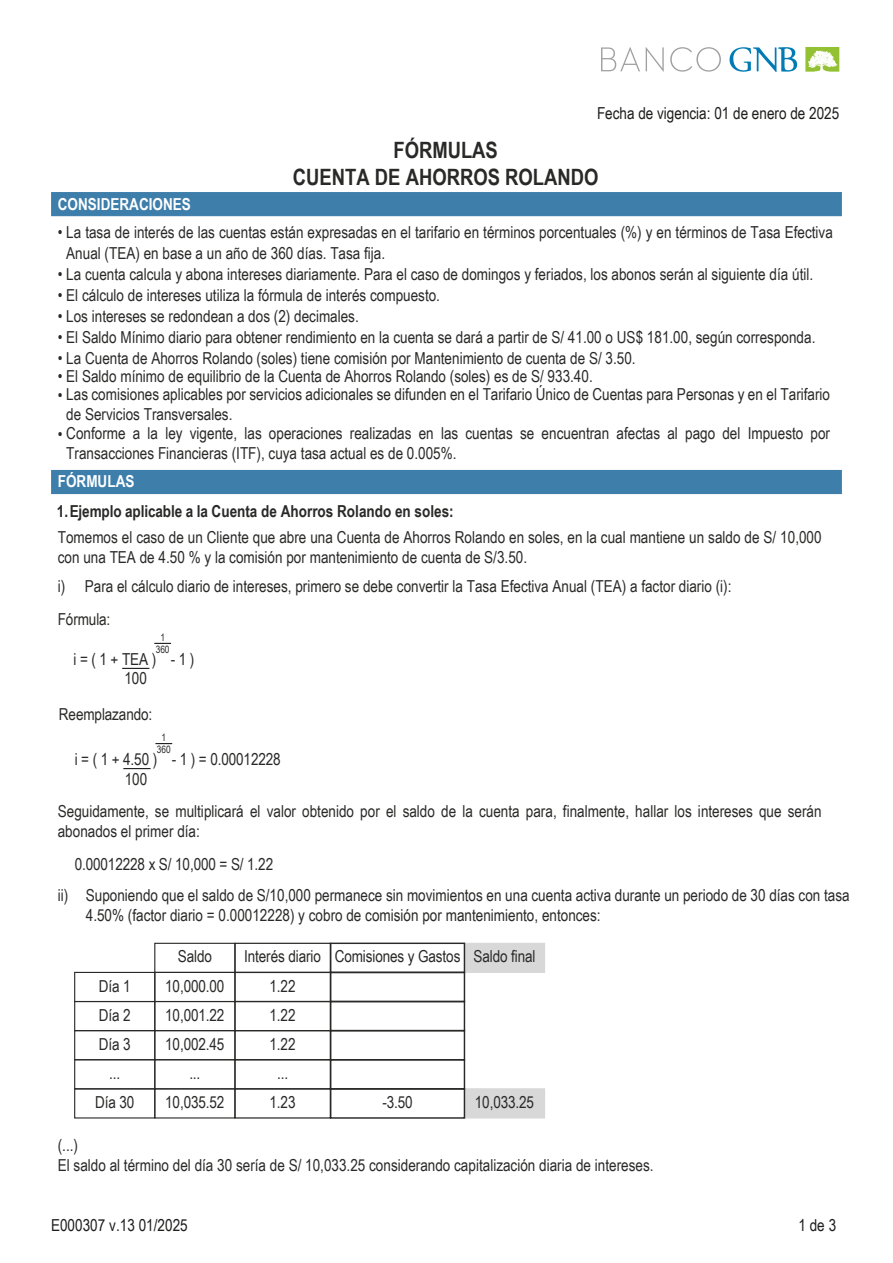
<style>
.page{position:relative;width:893px;height:1263px;background:#fff}
.page>*{position:absolute;margin:0;border:0;box-sizing:border-box;transform-origin:0 0}
.t1{font:700 22.5px/27px "Arial Narrow";color:#292928;text-align:center}
.t2{font:16.5px/29.1px "Arial Narrow";color:#292928}
.t3{font:700 16.5px "Arial Narrow";color:#292928}
.t4{font:16.5px "Arial Narrow";color:#1d1d1b}
.t5{font:700 16.5px "Arial Narrow";color:#fff}
.t6{font:16.5px "Arial Narrow";color:#1d1d1c}
.t7{font:10.2px "Arial Narrow";letter-spacing:-.005em;color:#292928}
</style>
<div class="page">
<svg style="left:601px;top:47px;width:39px;height:24px"></svg>
<svg style="left:646px;top:47px;width:18px;height:25px"></svg>
<svg style="left:670px;top:47px;width:51px;height:25px"></svg>
<svg style="left:729px;top:47px;width:68px;height:25px"></svg>
<svg style="left:805px;top:47px;width:34px;height:25px"></svg>
<div style="left:51px;top:192px;width:791px;height:24px;background:#3e7eab"></div>
<div style="left:51px;top:470px;width:791px;height:24px;background:#3e7eab"></div>
<svg style="left:122px;top:668px;width:27px;height:1px"></svg>
<svg style="left:154px;top:643px;width:17px;height:1px"></svg>
<svg style="left:123px;top:768px;width:28px;height:1px"></svg>
<svg style="left:155px;top:743px;width:17px;height:1px"></svg>
<div style="left:464px;top:943px;width:81px;height:30px;background:#d8d8d8"></div>
<div style="left:464px;top:1088px;width:81px;height:30px;background:#d8d8d8"></div>
<div style="left:74px;top:972px;width:81px;height:30px;border:1px solid #292928"></div>
<div style="left:74px;top:1001px;width:81px;height:30px;border:1px solid #292928"></div>
<div style="left:74px;top:1030px;width:81px;height:30px;border:1px solid #292928"></div>
<div style="left:74px;top:1059px;width:81px;height:30px;border:1px solid #292928"></div>
<div style="left:74px;top:1088px;width:81px;height:30px;border:1px solid #292928"></div>
<div style="left:154px;top:943px;width:81px;height:30px;border:1px solid #292928"></div>
<div style="left:154px;top:972px;width:81px;height:30px;border:1px solid #292928"></div>
<div style="left:154px;top:1001px;width:81px;height:30px;border:1px solid #292928"></div>
<div style="left:154px;top:1030px;width:81px;height:30px;border:1px solid #292928"></div>
<div style="left:154px;top:1059px;width:81px;height:30px;border:1px solid #292928"></div>
<div style="left:154px;top:1088px;width:81px;height:30px;border:1px solid #292928"></div>
<div style="left:234px;top:943px;width:97px;height:30px;border:1px solid #292928"></div>
<div style="left:234px;top:972px;width:97px;height:30px;border:1px solid #292928"></div>
<div style="left:234px;top:1001px;width:97px;height:30px;border:1px solid #292928"></div>
<div style="left:234px;top:1030px;width:97px;height:30px;border:1px solid #292928"></div>
<div style="left:234px;top:1059px;width:97px;height:30px;border:1px solid #292928"></div>
<div style="left:234px;top:1088px;width:97px;height:30px;border:1px solid #292928"></div>
<div style="left:330px;top:942px;width:135px;height:31px;border:1px solid #292928"></div>
<div style="left:330px;top:972px;width:135px;height:30px;border:1px solid #292928"></div>
<div style="left:330px;top:1001px;width:135px;height:30px;border:1px solid #292928"></div>
<div style="left:330px;top:1030px;width:135px;height:30px;border:1px solid #292928"></div>
<div style="left:330px;top:1059px;width:135px;height:30px;border:1px solid #292928"></div>
<div style="left:330px;top:1088px;width:135px;height:31px;border:1px solid #292928"></div>
<p class="t4" style="left:597px;top:101px;width:244px">Fecha de vigencia: 01 de enero de 2025</p>
<h1 class="t1" style="left:293px;top:136px;width:307px">FÓRMULAS<br>CUENTA DE AHORROS ROLANDO</h1>
<p class="t5" style="left:58px;top:191px;width:135px">CONSIDERACIONES</p>
<p class="t2" style="left:66px;top:221px;width:768px;line-height:21px;text-indent:-8px">• La tasa de interés de las cuentas están expresadas en el tarifario en términos porcentuales (%) y en términos de Tasa Efectiva<br>Anual (TEA) en base a un año de 360 días. Tasa fija.</p>
<p class="t2" style="left:58px;top:259px;width:757px">• La cuenta calcula y abona intereses diariamente. Para el caso de domingos y feriados, los abonos serán al siguiente día útil.</p>
<p class="t2" style="left:58px;top:280px;width:384px">• El cálculo de intereses utiliza la fórmula de interés compuesto.</p>
<p class="t2" style="left:58px;top:301px;width:303px">• Los intereses se redondean a dos (2) decimales.</p>
<p class="t2" style="left:58px;top:322px;width:759px">• El Saldo Mínimo diario para obtener rendimiento en la cuenta se dará a partir de S/ 41.00 o US$ 181.00, según corresponda.</p>
<p class="t2" style="left:66px;top:384px;width:765px;line-height:19.8px;text-indent:-8px">• Las comisiones aplicables por servicios adicionales se difunden en el Tarifario Único de Cuentas para Personas y en el Tarifario de Servicios Transversales.</p>
<p class="t2" style="left:66px;top:423px;width:765px;line-height:19.8px;text-indent:-8px">• Conforme a la ley vigente, las operaciones realizadas en las cuentas se encuentran afectas al pago del Impuesto por<br>Transacciones Financieras (ITF), cuya tasa actual es de 0.005%.</p>
<p class="t2" style="left:58px;top:343px;width:579px">• La Cuenta de Ahorros Rolando (soles) tiene comisión por Mantenimiento de cuenta de S/ 3.50.</p>
<p class="t2" style="left:58px;top:361px;width:536px">• El Saldo mínimo de equilibrio de la Cuenta de Ahorros Rolando (soles) es de S/ 933.40.</p>
<p class="t5" style="left:58px;top:469px;width:78px">FÓRMULAS</p>
<p class="t3" style="left:57px;top:499px;width:398px">1.Ejemplo aplicable a la Cuenta de Ahorros Rolando en soles:</p>
<p class="t2" style="left:58px;top:526px;width:765px;line-height:19.8px">Tomemos el caso de un Cliente que abre una Cuenta de Ahorros Rolando en soles, en la cual mantiene un saldo de S/ 10,000 con una TEA de 4.50 % y la comisión por mantenimiento de cuenta de S/3.50.</p>
<p class="t2" style="left:58px;top:571px;width:675px">i) Para el cálculo diario de intereses, primero se debe convertir la Tasa Efectiva Anual (TEA) a factor diario (i):</p>
<p class="t2" style="left:58px;top:604px;width:54px">Fórmula:</p>
<p class="t2" style="left:74px;top:649px;width:122px;line-height:19.2px;text-align:center">i = ( 1 + TEA ) - 1 )<br>100</p>
<p class="t7" style="left:160px;top:630px;width:6px">1</p>
<p class="t7" style="left:156px;top:642px;width:15px">360</p>
<p class="t2" style="left:59px;top:699px;width:95px">Reemplazando:</p>
<p class="t2" style="left:125px;top:749px;width:157px;line-height:19.2px;text-indent:-50px">i = ( 1 + 4.50 ) - 1 ) = 0.00012228<br>100</p>
<p class="t7" style="left:161px;top:730px;width:6px">1</p>
<p class="t7" style="left:157px;top:742px;width:15px">360</p>
<p class="t2" style="left:58px;top:800px;width:765px;line-height:19.8px">Seguidamente, se multiplicará el valor obtenido por el saldo de la cuenta para, finalmente, hallar los intereses que serán abonados el primer día:</p>
<p class="t2" style="left:75px;top:849px;width:200px">0.00012228 x S/ 10,000 = S/ 1.22</p>
<p class="t2" style="left:58px;top:880px;width:12px">ii)</p>
<p class="t2" style="left:86px;top:885px;width:765px;line-height:19.8px">Suponiendo que el saldo de S/10,000 permanece sin movimientos en una cuenta activa durante un periodo de 30 días con tasa<br>4.50% (factor diario = 0.00012228) y cobro de comisión por mantenimiento, entonces:</p>
<p class="t2" style="left:95px;top:970px;width:41px;text-align:center">Día 1<br>Día 2<br>Día 3 ...<br>Día 30</p>
<p class="t2" style="left:165px;top:941px;width:61px;text-align:center">Saldo<br>10,000.00<br>10,001.22<br>10,002.45 ...<br>10,035.52</p>
<p class="t2" style="left:244px;top:941px;width:78px;text-align:center">Interés diario<br>1.22<br>1.22<br>1.22<br>...<br>1.23</p>
<p class="t2" style="left:335px;top:941px;width:127px">Comisiones y Gastos</p>
<p class="t2" style="left:382px;top:1087px;width:32px">-3.50</p>
<p class="t2" style="left:473px;top:941px;width:64px">Saldo final</p>
<p class="t2" style="left:475px;top:1087px;width:61px">10,033.25</p>
<p class="t2" style="left:58px;top:1135px;width:597px;line-height:19.8px">(...)<br>El saldo al término del día 30 sería de S/ 10,033.25 considerando capitalización diaria de intereses.</p>
<p class="t6" style="left:51px;top:1213px;width:138px">E000307 v.13 01/2025</p>
<p class="t6" style="left:798px;top:1213px;width:39px">1 de 3</p>
</div>
